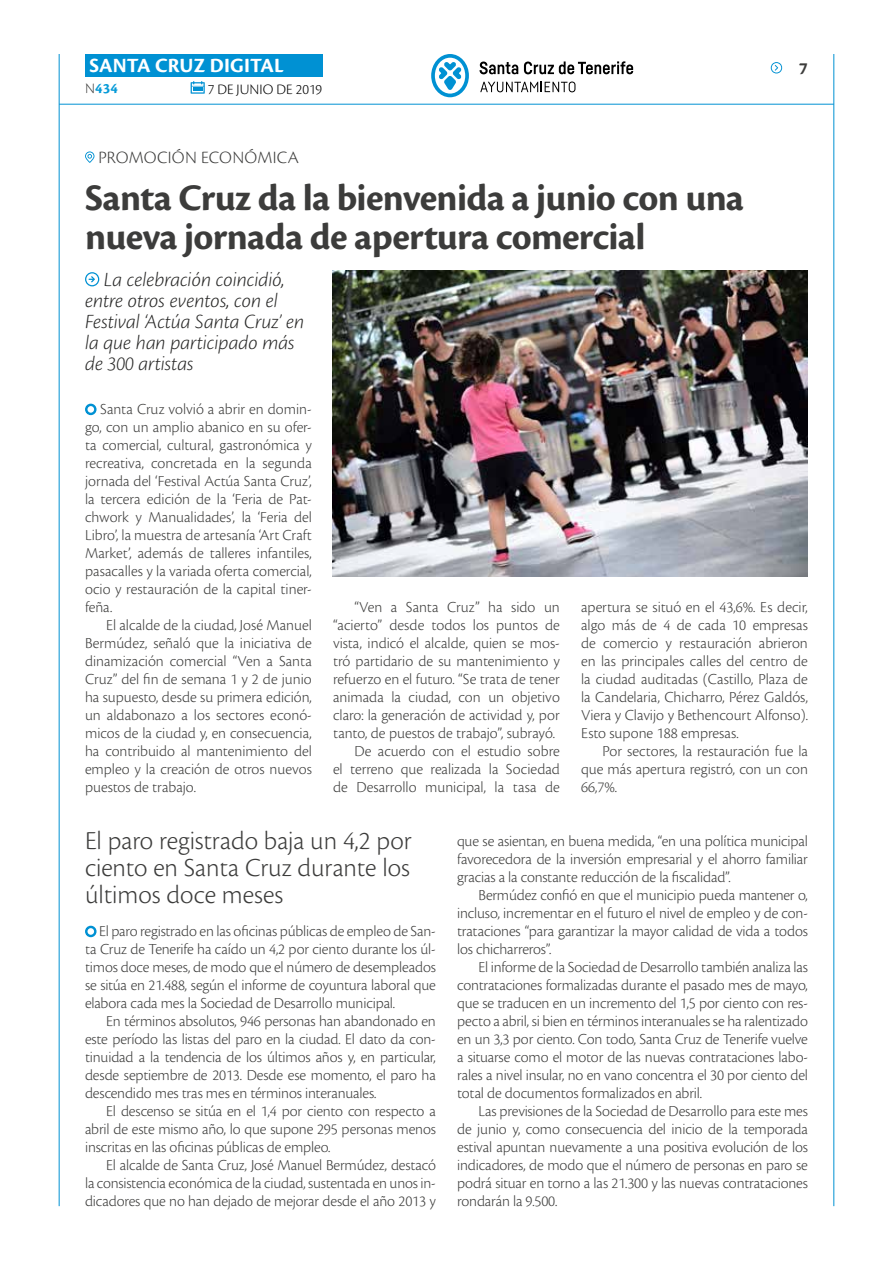
<style>
.page{position:relative;width:893px;height:1263px;background:#fff}
.page>*{position:absolute;margin:0;border:0;box-sizing:border-box;transform-origin:0 0}
.t1{font:700 39px/39px "Cronos Pro";letter-spacing:-.015em;color:#3c3c3b}
.t2{font:300 27px/27px "Cronos Pro";color:#3c3c3b;text-align:justify}
.t3{font:italic 300 21px/21px "Cronos Pro";letter-spacing:-.005em;color:#282827}
.t4{font:700 21px "Cronos Pro";letter-spacing:.005em;color:#fff}
.t5{font:300 18px "Cronos Pro";letter-spacing:.01em;color:#3c3c3b}
.t6{font:700 18px "Cronos Pro";color:#3c3c3b}
.t7{font:300 15.9px/18px "Cronos Pro";letter-spacing:-.005em;color:#3c3c3b;text-align:justify}
.t8{font:300 15px "Cronos Pro";color:#000}
.t9{font:700 15px "Cronos Pro";color:#079bd8}
.s1{font-weight:300;color:#3c3c3b}
</style>
<div class="page">
<hr style="left:59px;top:104px;width:775px;height:1px;background:#0091d3">
<div style="left:85px;top:54px;width:238px;height:23px;background:#0091d3"></div>
<svg style="left:191px;top:81px;width:14px;height:13px"></svg>
<hr style="left:59px;top:54px;width:1px;height:1152px;background:#0091d3">
<hr style="left:833px;top:54px;width:1px;height:1152px;background:#0091d3">
<svg style="left:771px;top:62px;width:12px;height:11px"></svg>
<svg style="left:431px;top:54px;width:38px;height:43px"></svg>
<svg style="left:480px;top:62px;width:38px;height:12px"></svg>
<svg style="left:524px;top:61px;width:109px;height:13px"></svg>
<svg style="left:480px;top:82px;width:95px;height:10px"></svg>
<svg style="left:85px;top:403px;width:12px;height:13px"></svg>
<svg style="left:85px;top:272px;width:14px;height:14px"></svg>
<svg style="left:85px;top:151px;width:9px;height:12px"></svg>
<svg style="left:85px;top:925px;width:12px;height:13px"></svg>
<img style="left:333px;top:270px;width:475px;height:306px">
<h3 class="t4" style="left:89px;top:53px;width:196px">SANTA CRUZ DIGITAL</h3>
<p class="t9" style="left:85px;top:80px;width:34px"><span class="s1">N</span>434</p>
<p class="t8" style="left:208px;top:80px;width:116px">7 DE JUNIO DE 2019</p>
<p class="t5" style="left:98px;top:147px;width:202px">PROMOCIÓN ECONÓMICA</p>
<h1 class="t1" style="left:85px;top:179px;width:661px">Santa Cruz da la bienvenida a junio con una nueva jornada de apertura comercial</h1>
<h3 class="t3" style="left:85px;top:269px;width:221px;text-indent:19px">La celebración coincidió, entre otros eventos, con el<br>Festival ‘Actúa Santa Cruz’ en la que han participado más de 300 artistas</h3>
<p class="t6" style="left:799px;top:58px;width:10px">7</p>
<p class="t7" style="left:85px;top:400px;width:228px;text-indent:15px">Santa Cruz volvió a abrir en domin&shy;go, con un amplio abanico en su ofer&shy;ta comercial, cultural, gastronómica y recreativa, concretada en la segunda jornada del ‘Festival Actúa Santa Cruz’, la tercera edición de la ‘Feria de Pat&shy;chwork y Manualidades’, la ‘Feria del Libro’, la muestra de artesanía ‘Art Craft Market’, además de talleres infantiles, pasacalles y la variada oferta comercial, ocio y restauración de la capital tiner&shy;feña.</p>
<p class="t7" style="left:85px;top:616px;width:228px;text-indent:21px">El alcalde de la ciudad, José Manuel Bermúdez, señaló que la iniciativa de dinamización comercial “Ven a Santa Cruz” del fin de semana 1 y 2 de junio ha supuesto, desde su primera edición, un aldabonazo a los sectores econó&shy;micos de la ciudad y, en consecuencia, ha contribuido al mantenimiento del empleo y la creación de otros nuevos puestos de trabajo.</p>
<p class="t7" style="left:354px;top:598px;width:207px">“Ven a Santa Cruz” ha sido un</p>
<p class="t7" style="left:333px;top:616px;width:228px">“acierto” desde todos los puntos de</p>
<p class="t7" style="left:333px;top:634px;width:228px">vista, indicó el alcalde, quien se mos-</p>
<p class="t7" style="left:333px;top:652px;width:228px">tró partidario de su mantenimiento y</p>
<p class="t7" style="left:333px;top:670px;width:228px">refuerzo en el futuro. “Se trata de tener</p>
<p class="t7" style="left:333px;top:688px;width:228px">animada la ciudad, con un objetivo</p>
<p class="t7" style="left:333px;top:706px;width:228px">claro: la generación de actividad y, por</p>
<p class="t7" style="left:333px;top:724px;width:223px">tanto, de puestos de trabajo”, subrayó.</p>
<p class="t7" style="left:354px;top:742px;width:207px">De acuerdo con el estudio sobre</p>
<p class="t7" style="left:333px;top:760px;width:228px">el terreno que realizada la Sociedad</p>
<p class="t7" style="left:333px;top:778px;width:228px">de Desarrollo municipal, la tasa de</p>
<p class="t7" style="left:581px;top:598px;width:228px">apertura se situó en el 43,6%. Es decir, algo más de 4 de cada 10 empresas de comercio y restauración abrieron en las principales calles del centro de la ciudad auditadas (Castillo, Plaza de la Candelaria, Chicharro, Pérez Galdós, Viera y Clavijo y Bethencourt Alfonso).<br>Esto supone 188 empresas.</p>
<p class="t7" style="left:581px;top:742px;width:228px;text-indent:21px">Por sectores, la restauración fue la que más apertura registró, con un con 66,7%.</p>
<h2 class="t2" style="left:85px;top:827px;width:328px">El paro registrado baja un 4,2 por ciento en Santa Cruz durante los últimos doce meses</h2>
<p class="t7" style="left:85px;top:922px;width:352px;text-indent:14px">El paro registrado en las oficinas públicas de empleo de San&shy;ta Cruz de Tenerife ha caído un 4,2 por ciento durante los úl&shy;timos doce meses, de modo que el número de desempleados se sitúa en 21.488, según el informe de coyuntura laboral que elabora cada mes la Sociedad de Desarrollo municipal.</p>
<p class="t7" style="left:85px;top:1012px;width:352px;text-indent:21px">En términos absolutos, 946 personas han abandonado en este período las listas del paro en la ciudad. El dato da con&shy;tinuidad a la tendencia de los últimos años y, en particular, desde septiembre de 2013. Desde ese momento, el paro ha descendido mes tras mes en términos interanuales.</p>
<p class="t7" style="left:85px;top:1102px;width:352px;text-indent:21px">El descenso se sitúa en el 1,4 por ciento con respecto a abril de este mismo año, lo que supone 295 personas menos inscritas en las oficinas públicas de empleo.</p>
<p class="t7" style="left:85px;top:1156px;width:352px;text-indent:21px">El alcalde de Santa Cruz, José Manuel Bermúdez, destacó la consistencia económica de la ciudad, sustentada en unos in&shy;dicadores que no han dejado de mejorar desde el año 2013 y</p>
<p class="t7" style="left:457px;top:832px;width:352px">que se asientan, en buena medida, “en una política municipal favorecedora de la inversión empresarial y el ahorro familiar gracias a la constante reducción de la fiscalidad”.</p>
<p class="t7" style="left:457px;top:886px;width:352px;text-indent:21px">Bermúdez confió en que el municipio pueda mantener o, incluso, incrementar en el futuro el nivel de empleo y de con&shy;trataciones “para garantizar la mayor calidad de vida a todos los chicharreros”.</p>
<p class="t7" style="left:457px;top:958px;width:352px;text-indent:21px">El informe de la Sociedad de Desarrollo también analiza las contrataciones formalizadas durante el pasado mes de mayo, que se traducen en un incremento del 1,5 por ciento con res&shy;pecto a abril, si bien en términos interanuales se ha ralentizado en un 3,3 por ciento. Con todo, Santa Cruz de Tenerife vuelve a situarse como el motor de las nuevas contrataciones labo&shy;rales a nivel insular, no en vano concentra el 30 por ciento del total de documentos formalizados en abril.</p>
<p class="t7" style="left:457px;top:1102px;width:352px;text-indent:21px">Las previsiones de la Sociedad de Desarrollo para este mes de junio y, como consecuencia del inicio de la temporada estival apuntan nuevamente a una positiva evolución de los indicadores, de modo que el número de personas en paro se podrá situar en torno a las 21.300 y las nuevas contrataciones rondarán la 9.500.</p>
</div>
